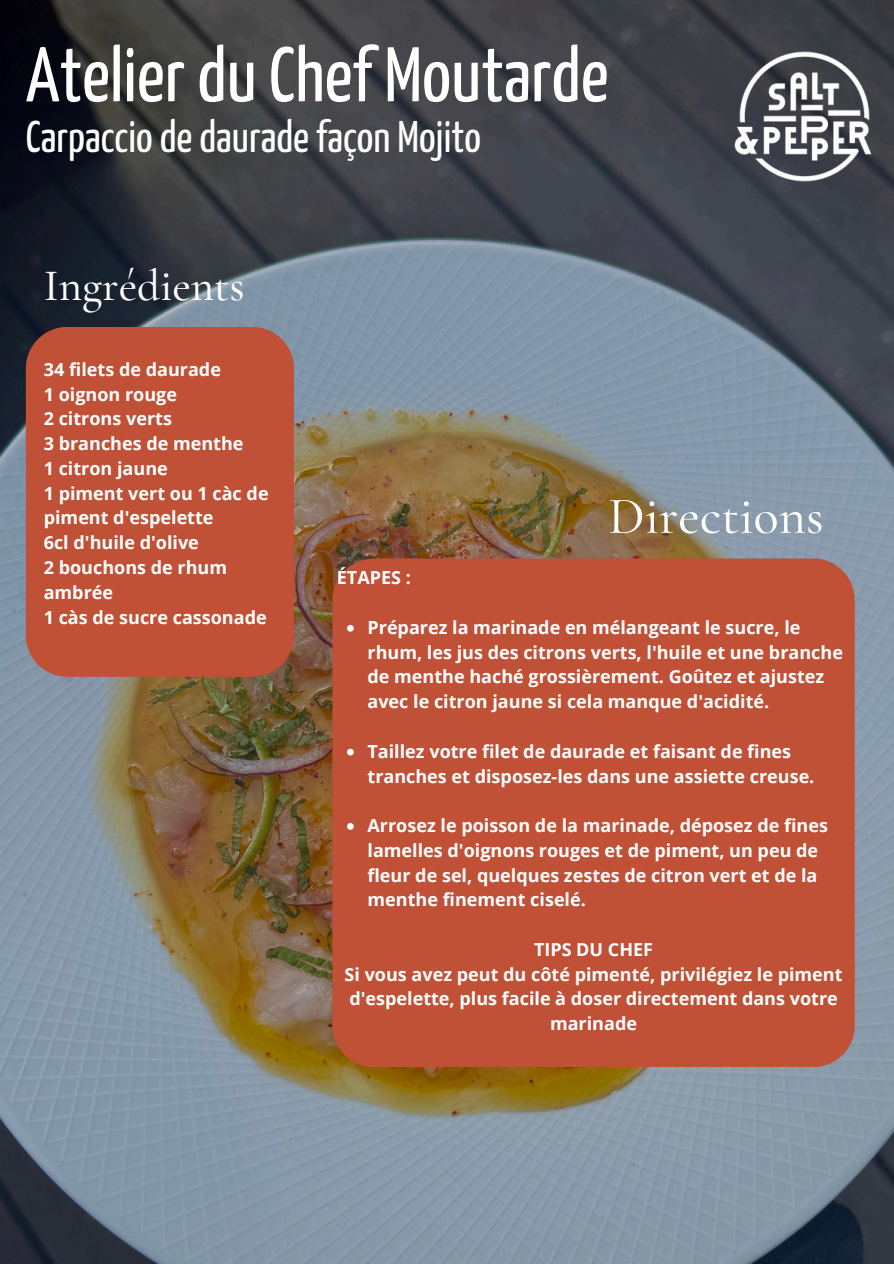
<style>
.page{position:relative;width:894px;height:1264px;background:#fff}
.page>*{position:absolute;margin:0;border:0;box-sizing:border-box;transform-origin:0 0}
.t1{font:77.25px "Yanone Kaffeesatz";color:#fff}
.t2{font:500 52.5px "Cormorant Garamond";color:#fff}
.t3{font:500 45px "Cormorant Garamond";color:#fff}
.t4{font:44.1px "Yanone Kaffeesatz";color:#fff}
.t5{font:700 18px/24.8px "Open Sans";color:#fff}
</style>
<div class="page">
<img style="left:0;top:0;width:893px;height:1263px">
<div style="left:26px;top:327px;width:268px;height:349px;background:#c05137"></div>
<div style="left:332px;top:558px;width:522px;height:509px;background:#c05137"></div>
<svg style="left:347px;top:625px;width:6px;height:6px"></svg>
<svg style="left:347px;top:748px;width:6px;height:7px"></svg>
<svg style="left:347px;top:823px;width:6px;height:6px"></svg>
<img style="left:723px;top:36px;width:162px;height:162px">
<h1 class="t1" style="left:26px;top:19px;width:584px">Atelier du Chef Moutarde</h1>
<h3 class="t4" style="left:26px;top:105px;width:456px">Carpaccio de daurade façon Mojito</h3>
<h3 class="t3" style="left:44px;top:258px;width:202px">Ingrédients</h3>
<p class="t5" style="left:44px;top:356px;width:226px">34 filets de daurade<br>1 oignon rouge<br>2 citrons verts<br>3 branches de menthe<br>1 citron jaune<br>1 piment vert ou 1 càc de piment d'espelette<br>6cl d'huile d'olive<br>2 bouchons de rhum ambrée<br>1 càs de sucre cassonade</p>
<h2 class="t2" style="left:608px;top:484px;width:217px">Directions</h2>
<p class="t5" style="left:337px;top:565px;width:76px">ÉTAPES :</p>
<p class="t5" style="left:367px;top:614px;width:477px">Préparez la marinade en mélangeant le sucre, le rhum, les jus des citrons verts, l'huile et une branche de menthe haché grossièrement. Goûtez et ajustez avec le citron jaune si cela manque d'acidité.</p>
<p class="t5" style="left:367px;top:738px;width:448px">Taillez votre filet de daurade et faisant de fines tranches et disposez-les dans une assiette creuse.</p>
<p class="t5" style="left:367px;top:812px;width:462px">Arrosez le poisson de la marinade, déposez de fines lamelles d'oignons rouges et de piment, un peu de fleur de sel, quelques zestes de citron vert et de la menthe finement ciselé.</p>
<p class="t5" style="left:344px;top:936px;width:499px;text-align:center">TIPS DU CHEF<br>Si vous avez peut du côté pimenté, privilégiez le piment d'espelette, plus facile à doser directement dans votre marinade</p>
</div>
